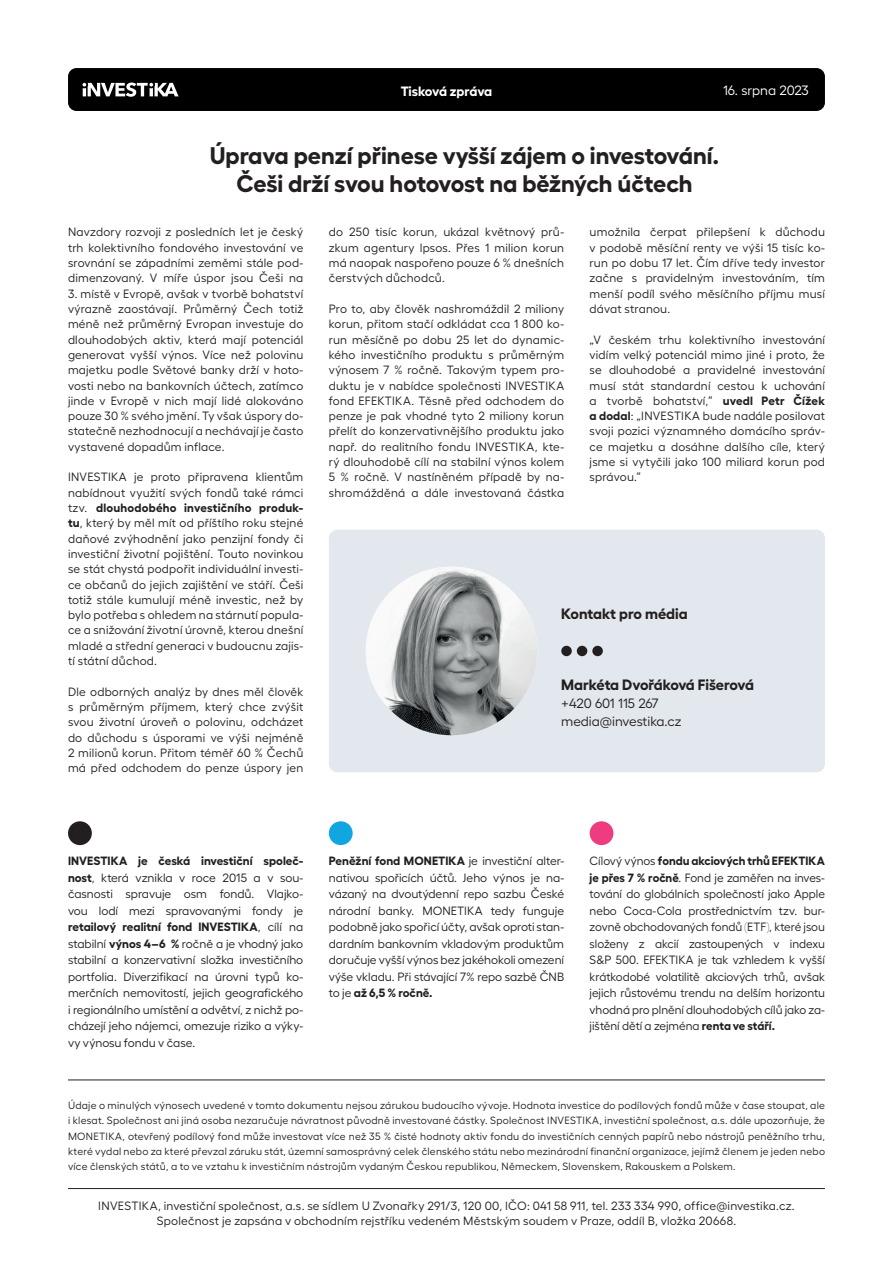
<style>
.page{position:relative;width:893px;height:1263px;background:#fff}
.page>*{position:absolute;margin:0;border:0;box-sizing:border-box;transform-origin:0 0}
.t1{font:700 24px/28.8px "Hellix";letter-spacing:-.005em;color:#231f20;text-align:center}
.t2{font:700 15px "Hellix";letter-spacing:-.005em;color:#231f20}
.t3{font:13.5px/18px "Hellix";color:#231f20}
.t4{font:700 13.5px "Hellix";letter-spacing:-.02em;color:#fff}
.t5{font:13.5px "Hellix";color:#fff}
.t6{font:12px/15.3px "Hellix";letter-spacing:.015em;color:#231f20;text-align:justify}
.t7{font:10.5px/15.3px "Hellix";letter-spacing:.02em;color:#231f20;text-align:justify}
.s1{font-weight:700}
</style>
<div class="page">
<div style="left:68px;top:68px;width:757px;height:43px;background:#000001;border-radius:9px"></div>
<svg style="left:82px;top:83px;width:97px;height:14px"></svg>
<hr style="left:68px;top:1188px;width:757px;height:1px;background:#231f20">
<hr style="left:68px;top:1080px;width:757px;height:1px;background:#231f20">
<div style="left:329px;top:530px;width:496px;height:242px;background:#e2e8ed;border-radius:9px"></div>
<img style="left:366px;top:567px;width:171px;height:168px">
<div style="left:561px;top:646px;width:11px;height:10px;background:#231f20;border-radius:50%"></div>
<div style="left:577px;top:646px;width:10px;height:10px;background:#231f20;border-radius:50%"></div>
<div style="left:592px;top:646px;width:11px;height:10px;background:#231f20;border-radius:50%"></div>
<div style="left:68px;top:821px;width:24px;height:24px;background:#231f20;border-radius:50%"></div>
<div style="left:329px;top:821px;width:24px;height:24px;background:#11a6df;border-radius:50%"></div>
<div style="left:590px;top:821px;width:23px;height:24px;background:#ef3b7f;border-radius:50%"></div>
<p class="t4" style="left:401px;top:80px;width:93px">Tisková zpráva</p>
<p class="t5" style="left:723px;top:80px;width:87px">16. srpna 2023</p>
<h1 class="t1" style="left:210px;top:138px;width:511px">Úprava penzí přinese vyšší zájem o investování.<br>Češi drží svou hotovost na běžných účtech</h1>
<p class="t6" style="left:68px;top:223px;width:237px">Navzdory rozvoji z posledních let je český trh kolektivního fondového investování ve srovnání se západními zeměmi stále pod&shy;dimenzovaný. V míře úspor jsou Češi na</p>
<p class="t6" style="left:68px;top:285px;width:237px">3. místě v Evropě, avšak v tvorbě bohatství výrazně zaostávají. Průměrný Čech totiž méně než průměrný Evropan investuje do dlouhodobých aktiv, která mají potenciál generovat vyšší výnos. Více než polovinu majetku podle Světové banky drží v hoto&shy;vosti nebo na bankovních účtech, zatímco jinde v Evropě v nich mají lidé alokováno pouze 30 % svého jmění. Ty však úspory do&shy;statečně nezhodnocují a nechávají je často vystavené dopadům inflace.</p>
<p class="t6" style="left:68px;top:468px;width:237px">INVESTIKA je proto připravena klientům nabídnout využití svých fondů také rámci tzv. <span class="s1">dlouhodobého investičního produk&shy;tu</span>, který by měl mít od příštího roku stejné daňové zvýhodnění jako penzijní fondy či investiční životní pojištění. Touto novinkou se stát chystá podpořit individuální investi&shy;ce občanů do jejich zajištění ve stáří. Češi totiž stále kumulují méně investic, než by bylo potřeba s ohledem na stárnutí popula&shy;ce a snižování životní úrovně, kterou dnešní mladé a střední generaci v budoucnu zajis&shy;tí státní důchod.</p>
<p class="t6" style="left:68px;top:683px;width:237px">Dle odborných analýz by dnes měl člověk s průměrným příjmem, který chce zvýšit svou životní úroveň o polovinu, odcházet do důchodu s úsporami ve výši nejméně 2 milionů korun. Přitom téměř 60 % Čechů má před odchodem do penze úspory jen</p>
<p class="t6" style="left:329px;top:223px;width:237px">do 250 tisíc korun, ukázal květnový prů&shy;zkum agentury Ipsos. Přes 1 milion korun má naopak naspořeno pouze 6 % dnešních čerstvých důchodců.</p>
<p class="t6" style="left:329px;top:300px;width:237px">Pro to, aby člověk nashromáždil 2 miliony korun, přitom stačí odkládat cca 1 800 ko&shy;run měsíčně po dobu 25 let do dynamic&shy;kého investičního produktu s průměrným výnosem 7 % ročně. Takovým typem pro&shy;duktu je v nabídce společnosti INVESTIKA fond EFEKTIKA. Těsně před odchodem do penze je pak vhodné tyto 2 miliony korun přelít do konzervativnějšího produktu jako např. do realitního fondu INVESTIKA, kte&shy;rý dlouhodobě cílí na stabilní výnos kolem 5 % ročně. V nastíněném případě by na&shy;shromážděná a dále investovaná částka</p>
<p class="t6" style="left:590px;top:223px;width:237px">umožnila čerpat přilepšení k důchodu v podobě měsíční renty ve výši 15 tisíc ko&shy;run po dobu 17 let. Čím dříve tedy investor začne s pravidelným investováním, tím menší podíl svého měsíčního příjmu musí dávat stranou.</p>
<p class="t6" style="left:590px;top:331px;width:237px">„V českém trhu kolektivního investování vidím velký potenciál mimo jiné i proto, že se dlouhodobé a pravidelné investování musí stát standardní cestou k uchování a tvorbě bohatství,“ <span class="s1">uvedl Petr Čížek a dodal</span>: „INVESTIKA bude nadále posilovat svoji pozici významného domácího správ&shy;ce majetku a dosáhne dalšího cíle, který jsme si vytyčili jako 100 miliard korun pod správou.“</p>
<p class="t2" style="left:561px;top:602px;width:128px">Kontakt pro média</p>
<p class="t2" style="left:561px;top:673px;width:194px">Markéta Dvořáková Fišerová</p>
<p class="t3" style="left:561px;top:693px;width:122px">+420 601 115 267 media@investika.cz</p>
<p class="t6" style="left:68px;top:851px;width:237px;line-height:16.5px"><span class="s1">INVESTIKA je česká investiční společ&shy;nost</span>, která vznikla v roce 2015 a v sou&shy;časnosti spravuje osm fondů. Vlajko&shy;vou lodí mezi spravovanými fondy je <span class="s1">retailový realitní fond INVESTIKA</span>, cílí na stabilní <span class="s1">výnos 4–6 %</span> ročně a je vhodný jako stabilní a konzervativní složka investičního portfolia. Diverzifikací na úrovni typů ko&shy;merčních nemovitostí, jejich geografického i regionálního umístění a odvětví, z nichž po&shy;cházejí jeho nájemci, omezuje riziko a výky&shy;vy výnosu fondu v čase.</p>
<p class="t6" style="left:329px;top:851px;width:237px;line-height:16.5px"><span class="s1">Peněžní fond MONETIKA</span> je investiční alter&shy;nativou spořicích účtů. Jeho výnos je na&shy;vázaný na dvoutýdenní repo sazbu České národní banky. MONETIKA tedy funguje podobně jako spořicí účty, avšak oproti stan&shy;dardním bankovním vkladovým produktům doručuje vyšší výnos bez jakéhokoli omezení výše vkladu. Při stávající 7% repo sazbě ČNB to je <span class="s1">až 6,5 % ročně.</span></p>
<p class="t6" style="left:590px;top:851px;width:237px;line-height:16.5px">Cílový výnos <span class="s1">fondu akciových trhů EFEKTIKA je přes 7 % ročně</span>. Fond je zaměřen na inves&shy;tování do globálních společností jako Apple nebo Coca-Cola prostřednictvím tzv. bur&shy;zovně obchodovaných fondů (ETF), které jsou složeny z akcií zastoupených v indexu S&amp;P 500. EFEKTIKA je tak vzhledem k vyšší krátkodobé volatilitě akciových trhů, avšak jejich růstovému trendu na delším horizontu vhodná pro plnění dlouhodobých cílů jako za&shy;jištění dětí a zejména <span class="s1">renta ve stáří.</span></p>
<p class="t7" style="left:68px;top:1097px;width:758px">Údaje o minulých výnosech uvedené v tomto dokumentu nejsou zárukou budoucího vývoje. Hodnota investice do podílových fondů může v čase stoupat, ale i klesat. Společnost ani jiná osoba nezaručuje návratnost původně investované částky. Společnost INVESTIKA, investiční společnost, a.s. dále upozorňuje, že MONETIKA, otevřený podílový fond může investovat více než 35 % čisté hodnoty aktiv fondu do investičních cenných papírů nebo nástrojů peněžního trhu, které vydal nebo za které převzal záruku stát, územní samosprávný celek členského státu nebo mezinárodní finanční organizace, jejímž členem je jeden nebo více členských států, a to ve vztahu k investičním nástrojům vydaným Českou republikou, Německem, Slovenskem, Rakouskem a Polskem.</p>
<p class="t6" style="left:98px;top:1197px;width:698px;text-align:center">INVESTIKA, investiční společnost, a.s. se sídlem U Zvonařky 291/3, 120 00, IČO: 041 58 911, tel. 233 334 990, office@investika.cz.<br>Společnost je zapsána v obchodním rejstříku vedeném Městským soudem v Praze, oddíl B, vložka 20668.</p>
</div>
